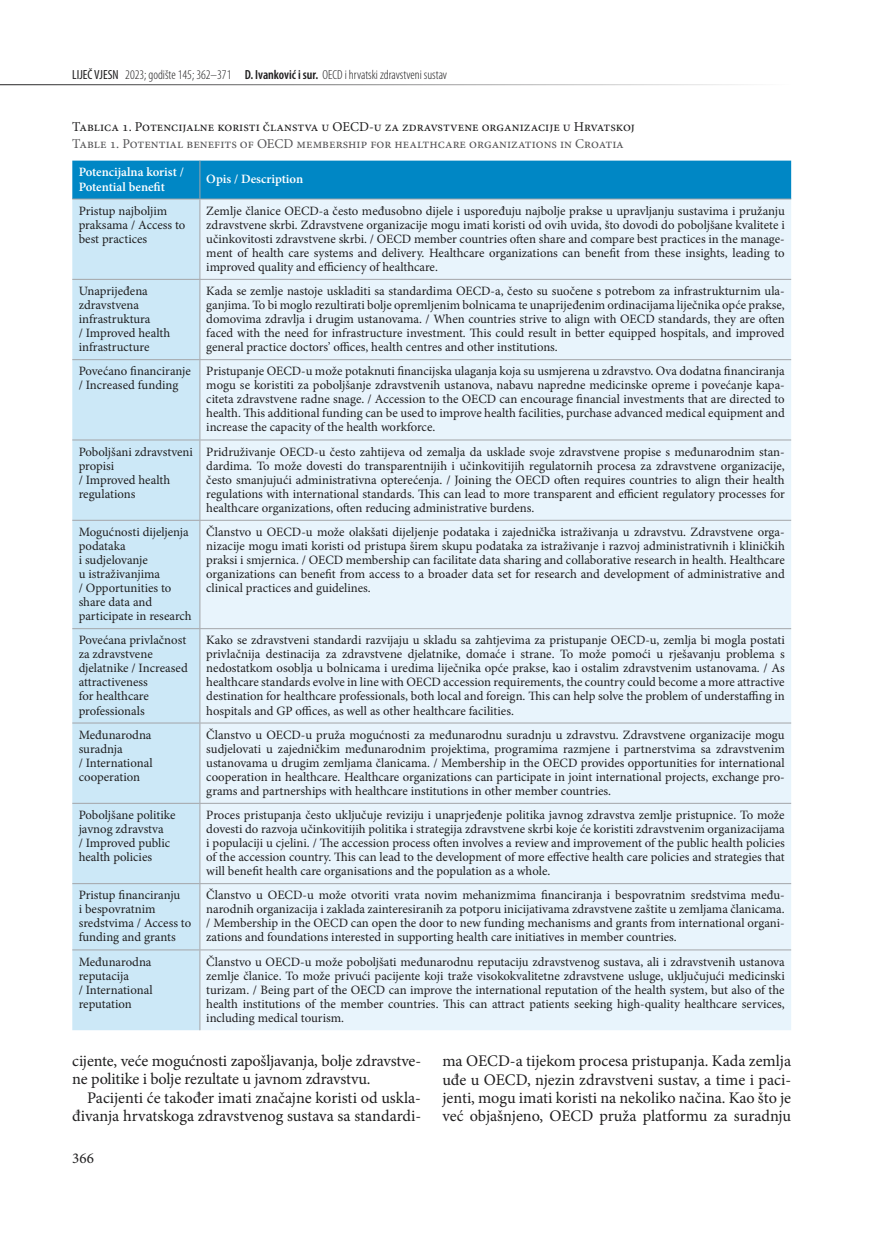
<style>
.page{position:relative;width:872px;height:1234px;background:#fff}
.page>*{position:absolute;margin:0;border:0;box-sizing:border-box;transform-origin:0 0}
.t1{font:16.2px/18.3px "Minion Pro";color:#1f1e1f}
.t2{font:15px "Minion Pro";color:#1f1e1f}
.t3{font:13.5px "Minion Pro";color:#1f1e1f}
.t4{font:13.5px "Minion Pro";color:#565557}
.t5{font:300 condensed 13.2px "Myriad Pro";color:#1f1e1f}
.t6{font:12.75px/14px "Minion Pro";color:#1f1e1f}
.t7{font:600 12.75px/14.2px "Minion Pro";color:#fff}
.s1{font-weight:400}
.s2{font-weight:600}
</style>
<div class="page">
<hr style="left:0;top:84px;width:791px;height:1px;background:#1f1e1f">
<div style="left:72px;top:160px;width:719px;height:39px;background:#0087c5"></div>
<div style="left:72px;top:200px;width:127px;height:829px;background:#cce8f7"></div>
<div style="left:200px;top:200px;width:591px;height:829px;background:#e8f4fc"></div>
<hr style="left:199px;top:160px;width:1px;height:39px;background:#a4a5a8">
<hr style="left:72px;top:199px;width:128px;height:1px;background:#a4a5a8">
<hr style="left:200px;top:199px;width:591px;height:1px;background:#a4a5a8">
<hr style="left:199px;top:199px;width:1px;height:80px;background:#a4a5a8">
<hr style="left:72px;top:279px;width:128px;height:1px;background:#a4a5a8">
<hr style="left:200px;top:279px;width:591px;height:1px;background:#a4a5a8">
<hr style="left:199px;top:280px;width:1px;height:79px;background:#a4a5a8">
<hr style="left:72px;top:359px;width:128px;height:1px;background:#a4a5a8">
<hr style="left:200px;top:359px;width:591px;height:1px;background:#a4a5a8">
<hr style="left:199px;top:360px;width:1px;height:79px;background:#a4a5a8">
<hr style="left:72px;top:439px;width:128px;height:1px;background:#a4a5a8">
<hr style="left:200px;top:439px;width:591px;height:1px;background:#a4a5a8">
<hr style="left:199px;top:440px;width:1px;height:80px;background:#a4a5a8">
<hr style="left:72px;top:520px;width:128px;height:1px;background:#a4a5a8">
<hr style="left:200px;top:520px;width:591px;height:1px;background:#a4a5a8">
<hr style="left:199px;top:520px;width:1px;height:108px;background:#a4a5a8">
<hr style="left:72px;top:628px;width:128px;height:1px;background:#a4a5a8">
<hr style="left:200px;top:628px;width:591px;height:1px;background:#a4a5a8">
<hr style="left:199px;top:629px;width:1px;height:93px;background:#a4a5a8">
<hr style="left:72px;top:722px;width:128px;height:1px;background:#a4a5a8">
<hr style="left:200px;top:722px;width:591px;height:1px;background:#a4a5a8">
<hr style="left:199px;top:723px;width:1px;height:79px;background:#a4a5a8">
<hr style="left:72px;top:802px;width:128px;height:1px;background:#a4a5a8">
<hr style="left:200px;top:802px;width:591px;height:1px;background:#a4a5a8">
<hr style="left:199px;top:803px;width:1px;height:80px;background:#a4a5a8">
<hr style="left:72px;top:883px;width:128px;height:1px;background:#a4a5a8">
<hr style="left:200px;top:883px;width:591px;height:1px;background:#a4a5a8">
<hr style="left:199px;top:883px;width:1px;height:66px;background:#a4a5a8">
<hr style="left:72px;top:949px;width:128px;height:1px;background:#a4a5a8">
<hr style="left:200px;top:949px;width:591px;height:1px;background:#a4a5a8">
<hr style="left:199px;top:950px;width:1px;height:79px;background:#a4a5a8">
<p class="t5" style="left:72px;top:67px;width:376px"><span class="s1">LIJEČ VJESN</span> 2023; godište 145; 362–371 <span class="s2">D. Ivanković i sur.</span> OECD i hrvatski zdravstveni sustav</p>
<p class="t3" style="left:72px;top:118px;width:564px">Tablica 1. Potencijalne koristi članstva u OECD-u za zdravstvene organizacije u Hrvatskoj</p>
<p class="t4" style="left:72px;top:135px;width:553px">Table 1. Potential benefits of OECD membership for healthcare organizations in Croatia</p>
<p class="t7" style="left:79px;top:165px;width:107px">Potencijalna korist /<br>Potential benefit</p>
<p class="t7" style="left:206px;top:172px;width:98px">Opis / Description</p>
<p class="t6" style="left:79px;top:203px;width:108px">Pristup najboljim praksama / Access to best practices</p>
<p class="t6" style="left:206px;top:203px;width:580px;text-align:justify">Zemlje članice OECD-a često međusobno dijele i uspoređuju najbolje prakse u upravljanju sustavima i pružanju zdravstvene skrbi. Zdravstvene organizacije mogu imati koristi od ovih uvida, što dovodi do poboljšane kvalitete i učinkovitosti zdravstvene skrbi. / OECD member countries often share and compare best practices in the manage&shy;ment of health care systems and delivery. Healthcare organizations can benefit from these insights, leading to improved quality and efficiency of healthcare.</p>
<p class="t6" style="left:79px;top:284px;width:93px">Unaprijeđena zdravstvena infrastruktura<br>/ Improved health infrastructure</p>
<p class="t6" style="left:206px;top:284px;width:580px;text-align:justify">Kada se zemlje nastoje uskladiti sa standardima OECD-a, često su suočene s potrebom za infrastrukturnim ula&shy;ganjima. To bi moglo rezultirati bolje opremljenim bolnicama te unaprijeđenim ordinacijama liječnika opće prakse, domovima zdravlja i drugim ustanovama. / When countries strive to align with OECD standards, they are often faced with the need for infrastructure investment. This could result in better equipped hospitals, and improved general practice doctors’ offices, health centres and other institutions.</p>
<p class="t6" style="left:79px;top:364px;width:114px">Povećano financiranje / Increased funding</p>
<p class="t6" style="left:206px;top:364px;width:580px;text-align:justify">Pristupanje OECD-u može potaknuti financijska ulaganja koja su usmjerena u zdravstvo. Ova dodatna financiranja mogu se koristiti za poboljšanje zdravstvenih ustanova, nabavu napredne medicinske opreme i povećanje kapa&shy;citeta zdravstvene radne snage. / Accession to the OECD can encourage financial investments that are directed to health. This additional funding can be used to improve health facilities, purchase advanced medical equipment and increase the capacity of the health workforce.</p>
<p class="t6" style="left:79px;top:444px;width:116px">Poboljšani zdravstveni propisi<br>/ Improved health regulations</p>
<p class="t6" style="left:206px;top:444px;width:580px;text-align:justify">Pridruživanje OECD-u često zahtijeva od zemalja da usklade svoje zdravstvene propise s međunarodnim stan&shy;dardima. To može dovesti do transparentnijih i učinkovitijih regulatornih procesa za zdravstvene organizacije, često smanjujući administrativna opterećenja. / Joining the OECD often requires countries to align their health regulations with international standards. This can lead to more transparent and efficient regulatory processes for healthcare organizations, often reducing administrative burdens.</p>
<p class="t6" style="left:79px;top:525px;width:115px">Mogućnosti dijeljenja podataka<br>i sudjelovanje<br>u istraživanjima<br>/ Opportunities to share data and participate in research</p>
<p class="t6" style="left:206px;top:525px;width:580px;text-align:justify">Članstvo u OECD-u može olakšati dijeljenje podataka i zajednička istraživanja u zdravstvu. Zdravstvene orga&shy;nizacije mogu imati koristi od pristupa širem skupu podataka za istraživanje i razvoj administrativnih i kliničkih praksi i smjernica. / OECD membership can facilitate data sharing and collaborative research in health. Healthcare organizations can benefit from access to a broader data set for research and development of administrative and clinical practices and guidelines.</p>
<p class="t6" style="left:79px;top:633px;width:111px">Povećana privlačnost za zdravstvene djelatnike / Increased attractiveness<br>for healthcare professionals</p>
<p class="t6" style="left:206px;top:633px;width:580px;text-align:justify">Kako se zdravstveni standardi razvijaju u skladu sa zahtjevima za pristupanje OECD-u, zemlja bi mogla postati privlačnija destinacija za zdravstvene djelatnike, domaće i strane. To može pomoći u rješavanju problema s nedostatkom osoblja u bolnicama i uredima liječnika opće prakse, kao i ostalim zdravstvenim ustanovama. / As healthcare standards evolve in line with OECD accession requirements, the country could become a more attractive destination for healthcare professionals, both local and foreign. This can help solve the problem of understaffing in hospitals and GP offices, as well as other healthcare facilities.</p>
<p class="t6" style="left:79px;top:727px;width:75px">Međunarodna suradnja<br>/ International cooperation</p>
<p class="t6" style="left:206px;top:727px;width:580px;text-align:justify">Članstvo u OECD-u pruža mogućnosti za međunarodnu suradnju u zdravstvu. Zdravstvene organizacije mogu sudjelovati u zajedničkim međunarodnim projektima, programima razmjene i partnerstvima sa zdravstvenim ustanovama u drugim zemljama članicama. / Membership in the OECD provides opportunities for international cooperation in healthcare. Healthcare organizations can participate in joint international projects, exchange pro&shy;grams and partnerships with healthcare institutions in other member countries.</p>
<p class="t6" style="left:79px;top:807px;width:98px">Poboljšane politike javnog zdravstva<br>/ Improved public health policies</p>
<p class="t6" style="left:206px;top:807px;width:580px;text-align:justify">Proces pristupanja često uključuje reviziju i unaprjeđenje politika javnog zdravstva zemlje pristupnice. To može dovesti do razvoja učinkovitijih politika i strategija zdravstvene skrbi koje će koristiti zdravstvenim organizacijama i populaciji u cjelini. / The accession process often involves a review and improvement of the public health policies of the accession country. This can lead to the development of more effective health care policies and strategies that will benefit health care organisations and the population as a whole.</p>
<p class="t6" style="left:79px;top:888px;width:114px">Pristup financiranju<br>i bespovratnim sredstvima / Access to funding and grants</p>
<p class="t6" style="left:206px;top:888px;width:580px;text-align:justify">Članstvo u OECD-u može otvoriti vrata novim mehanizmima financiranja i bespovratnim sredstvima među&shy;narodnih organizacija i zaklada zainteresiranih za potporu inicijativama zdravstvene zaštite u zemljama članicama. / Membership in the OECD can open the door to new funding mechanisms and grants from international organi&shy;zations and foundations interested in supporting health care initiatives in member countries.</p>
<p class="t6" style="left:79px;top:954px;width:75px">Međunarodna reputacija<br>/ International reputation</p>
<p class="t6" style="left:206px;top:954px;width:580px;text-align:justify">Članstvo u OECD-u može poboljšati međunarodnu reputaciju zdravstvenog sustava, ali i zdravstvenih ustanova zemlje članice. To može privući pacijente koji traže visokokvalitetne zdravstvene usluge, uključujući medicinski turizam. / Being part of the OECD can improve the international reputation of the health system, but also of the health institutions of the member countries. This can attract patients seeking high-quality healthcare services, including medical tourism.</p>
<p class="t1" style="left:72px;top:1051px;width:350px">cijente, veće mogućnosti zapošljavanja, bolje zdravstve&shy;ne politike i bolje rezultate u javnom zdravstvu.</p>
<p class="t1" style="left:72px;top:1088px;width:350px;text-align:right">Pacijenti će također imati značajne koristi od uskla&shy;đivanja hrvatskoga zdravstvenog sustava sa standardi-</p>
<p class="t1" style="left:442px;top:1051px;width:350px;text-align:justify">ma OECD-a tijekom procesa pristupanja. Kada zemlja uđe u OECD, njezin zdravstveni sustav, a time i paci&shy;jenti, mogu imati koristi na nekoliko načina. Kao što je već objašnjeno, OECD pruža platformu za suradnju</p>
<p class="t2" style="left:72px;top:1147px;width:23px">366</p>
</div>
